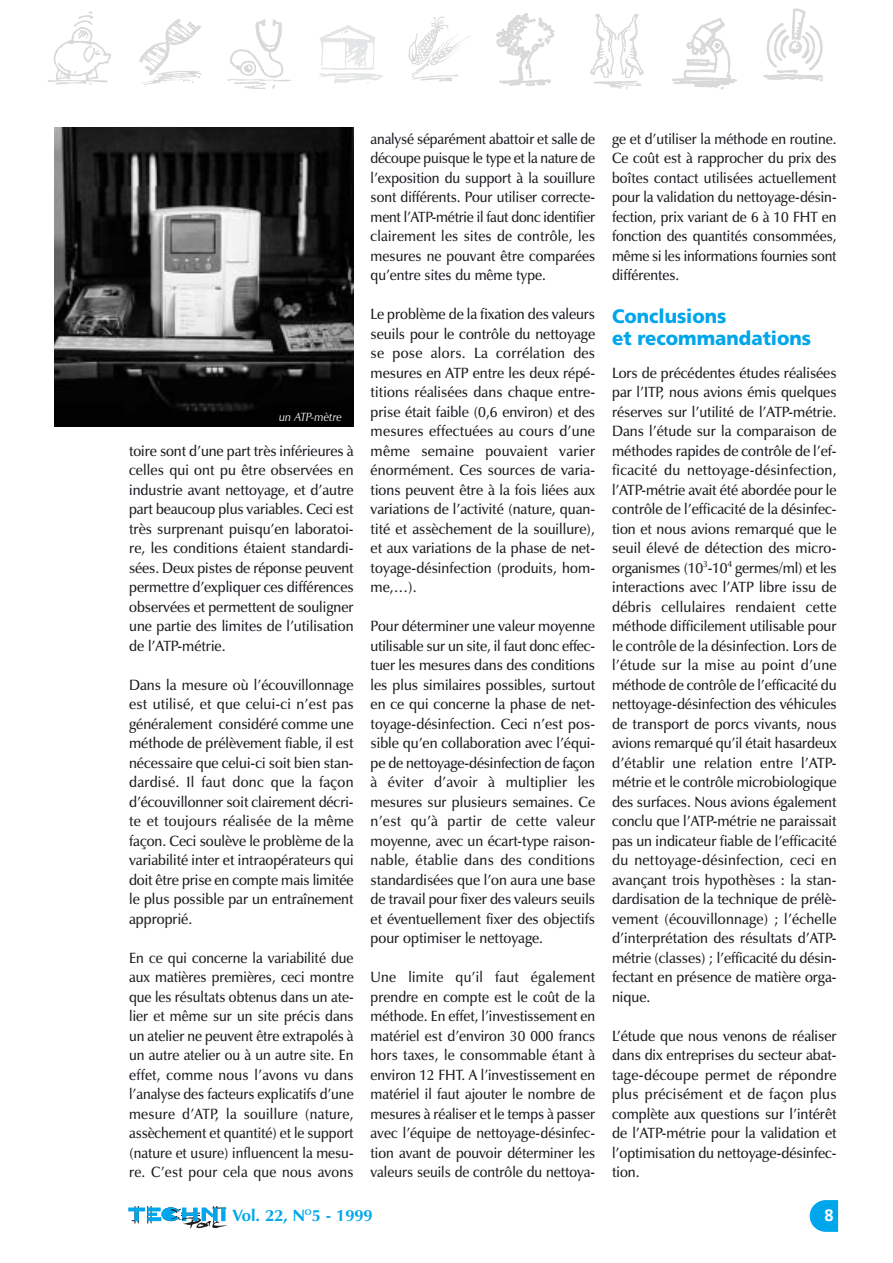
<style>
.page{position:relative;width:893px;height:1263px;background:#fff}
.page>*{position:absolute;margin:0;border:0;box-sizing:border-box;transform-origin:0 0}
.t1{font:900 19.5px/21.8px "Frutiger";color:#00a6eb;scale:.95 1}
.t2{font:700 16.5px "Zapf Humanist 601 BT";color:#00a6eb}
.t3{font:700 16.5px "Frutiger";color:#fff}
.t4{font:600 15px/19.5px "Zapf Humanist 601 BT";color:#1b1c20;text-align:justify;scale:.95 1}
.t5{font:600 15px/19.5px "Zapf Humanist 601 BT";color:#1b1c20;text-align:justify;scale:.93 1}
.t6{font:italic 12px "Zapf Humanist 601 BT";color:#fff;scale:.95 1}
</style>
<div class="page">
<svg style="left:48px;top:11px;width:63px;height:74px"></svg>
<svg style="left:139px;top:19px;width:63px;height:66px"></svg>
<svg style="left:228px;top:19px;width:63px;height:70px"></svg>
<svg style="left:319px;top:25px;width:64px;height:59px"></svg>
<svg style="left:408px;top:16px;width:63px;height:66px"></svg>
<svg style="left:496px;top:13px;width:59px;height:73px"></svg>
<svg style="left:590px;top:14px;width:54px;height:75px"></svg>
<svg style="left:672px;top:18px;width:64px;height:72px"></svg>
<svg style="left:763px;top:8px;width:60px;height:74px"></svg>
<svg style="left:809px;top:1200px;width:29px;height:32px"></svg>
<hr style="left:129px;top:1208px;width:16px;height:3px;background:#00a6eb">
<svg style="left:131px;top:1206px;width:97px;height:22px"></svg>
<img style="left:54px;top:128px;width:299px;height:299px">
<p class="t6" style="left:279px;top:412px;width:68px">un ATP-mètre</p>
<p class="t4" style="left:129px;top:443px;width:238px">toire sont d’une part très inférieures à celles qui ont pu être observées en industrie avant nettoyage, et d’autre part beaucoup plus variables. Ceci est très surprenant puisqu’en laboratoi&shy;re, les conditions étaient standardi&shy;sées. Deux pistes de réponse peuvent permettre d’expliquer ces différences observées et permettent de souligner une partie des limites de l’utilisation de l’ATP-métrie.</p>
<p class="t4" style="left:129px;top:677px;width:238px">Dans la mesure où l’écouvillonnage est utilisé, et que celui-ci n’est pas généralement considéré comme une méthode de prélèvement fiable, il est nécessaire que celui-ci soit bien stan&shy;dardisé. Il faut donc que la façon d’écouvillonner soit clairement décri&shy;te et toujours réalisée de la même façon. Ceci soulève le problème de la variabilité inter et intraopérateurs qui doit être prise en compte mais limitée le plus possible par un entraînement approprié.</p>
<p class="t4" style="left:129px;top:950px;width:238px">En ce qui concerne la variabilité due aux matières premières, ceci montre que les résultats obtenus dans un ate&shy;lier et même sur un site précis dans un atelier ne peuvent être extrapolés à un autre atelier ou à un autre site. En effet, comme nous l’avons vu dans l’analyse des facteurs explicatifs d’une mesure d’ATP, la souillure (nature, assèchement et quantité) et le support (nature et usure) influencent la mesu&shy;re. C’est pour cela que nous avons</p>
<p class="t5" style="left:370px;top:131px;width:243px">analysé séparément abattoir et salle de découpe puisque le type et la nature de l’exposition du support à la souillure sont différents. Pour utiliser correcte&shy;ment l’ATP-métrie il faut donc identifier clairement les sites de contrôle, les mesures ne pouvant être comparées qu’entre sites du même type.</p>
<p class="t4" style="left:370px;top:306px;width:238px">Le problème de la fixation des valeurs seuils pour le contrôle du nettoyage se pose alors. La corrélation des mesures en ATP entre les deux répé&shy;titions réalisées dans chaque entre&shy;prise était faible (0,6 environ) et des mesures effectuées au cours d’une même semaine pouvaient varier énormément. Ces sources de varia&shy;tions peuvent être à la fois liées aux variations de l’activité (nature, quan&shy;tité et assèchement de la souillure), et aux variations de la phase de net&shy;toyage-désinfection (produits, hom&shy;me,…).</p>
<p class="t4" style="left:370px;top:618px;width:238px">Pour déterminer une valeur moyenne utilisable sur un site, il faut donc effec&shy;tuer les mesures dans des conditions les plus similaires possibles, surtout en ce qui concerne la phase de net&shy;toyage-désinfection. Ceci n’est pos&shy;sible qu’en collaboration avec l’équi&shy;pe de nettoyage-désinfection de façon à éviter d’avoir à multiplier les mesures sur plusieurs semaines. Ce n’est qu’à partir de cette valeur moyenne, avec un écart-type raison&shy;nable, établie dans des conditions standardisées que l’on aura une base de travail pour fixer des valeurs seuils et éventuellement fixer des objectifs pour optimiser le nettoyage.</p>
<p class="t5" style="left:370px;top:969px;width:243px">Une limite qu’il faut également prendre en compte est le coût de la méthode. En effet, l’investissement en matériel est d’environ 30 000 francs hors taxes, le consommable étant à environ 12 FHT. A l’investissement en matériel il faut ajouter le nombre de mesures à réaliser et le temps à passer avec l’équipe de nettoyage-désinfec&shy;tion avant de pouvoir déterminer les valeurs seuils de contrôle du nettoya-</p>
<p class="t5" style="left:612px;top:131px;width:243px">ge et d’utiliser la méthode en routine.<br>Ce coût est à rapprocher du prix des boîtes contact utilisées actuellement pour la validation du nettoyage-désin&shy;fection, prix variant de 6 à 10 FHT en fonction des quantités consommées, même si les informations fournies sont différentes.</p>
<h1 class="t1" style="left:612px;top:307px;width:211px">Conclusions<br>et recommandations</h1>
<p class="t4" style="left:612px;top:365px;width:238px">Lors de précédentes études réalisées par l’ITP, nous avions émis quelques réserves sur l’utilité de l’ATP-métrie.<br>Dans l’étude sur la comparaison de méthodes rapides de contrôle de l’ef&shy;ficacité du nettoyage-désinfection, l’ATP-métrie avait été abordée pour le contrôle de l’efficacité de la désinfec&shy;tion et nous avions remarqué que le seuil élevé de détection des micro&shy;organismes (10<sup>3</sup>-10<sup>4</sup> germes/ml) et les interactions avec l’ATP libre issu de débris cellulaires rendaient cette méthode difficilement utilisable pour le contrôle de la désinfection. Lors de l’étude sur la mise au point d’une méthode de contrôle de l’efficacité du nettoyage-désinfection des véhicules de transport de porcs vivants, nous avions remarqué qu’il était hasardeux d’établir une relation entre l’ATP&shy;métrie et le contrôle microbiologique des surfaces. Nous avions également conclu que l’ATP-métrie ne paraissait pas un indicateur fiable de l’efficacité du nettoyage-désinfection, ceci en avançant trois hypothèses : la stan&shy;dardisation de la technique de prélè&shy;vement (écouvillonnage) ; l’échelle d’interprétation des résultats d’ATP&shy;métrie (classes) ; l’efficacité du désin&shy;fectant en présence de matière orga&shy;nique.</p>
<p class="t4" style="left:612px;top:1028px;width:238px">L’étude que nous venons de réaliser dans dix entreprises du secteur abat&shy;tage-découpe permet de répondre plus précisément et de façon plus complète aux questions sur l’intérêt de l’ATP-métrie pour la validation et l’optimisation du nettoyage-désinfec&shy;tion.</p>
<p class="t2" style="left:233px;top:1209px;width:141px">Vol. 22, N<sup>O</sup>5 - 1999</p>
<p class="t3" style="left:824px;top:1208px;width:11px">8</p>
</div>
